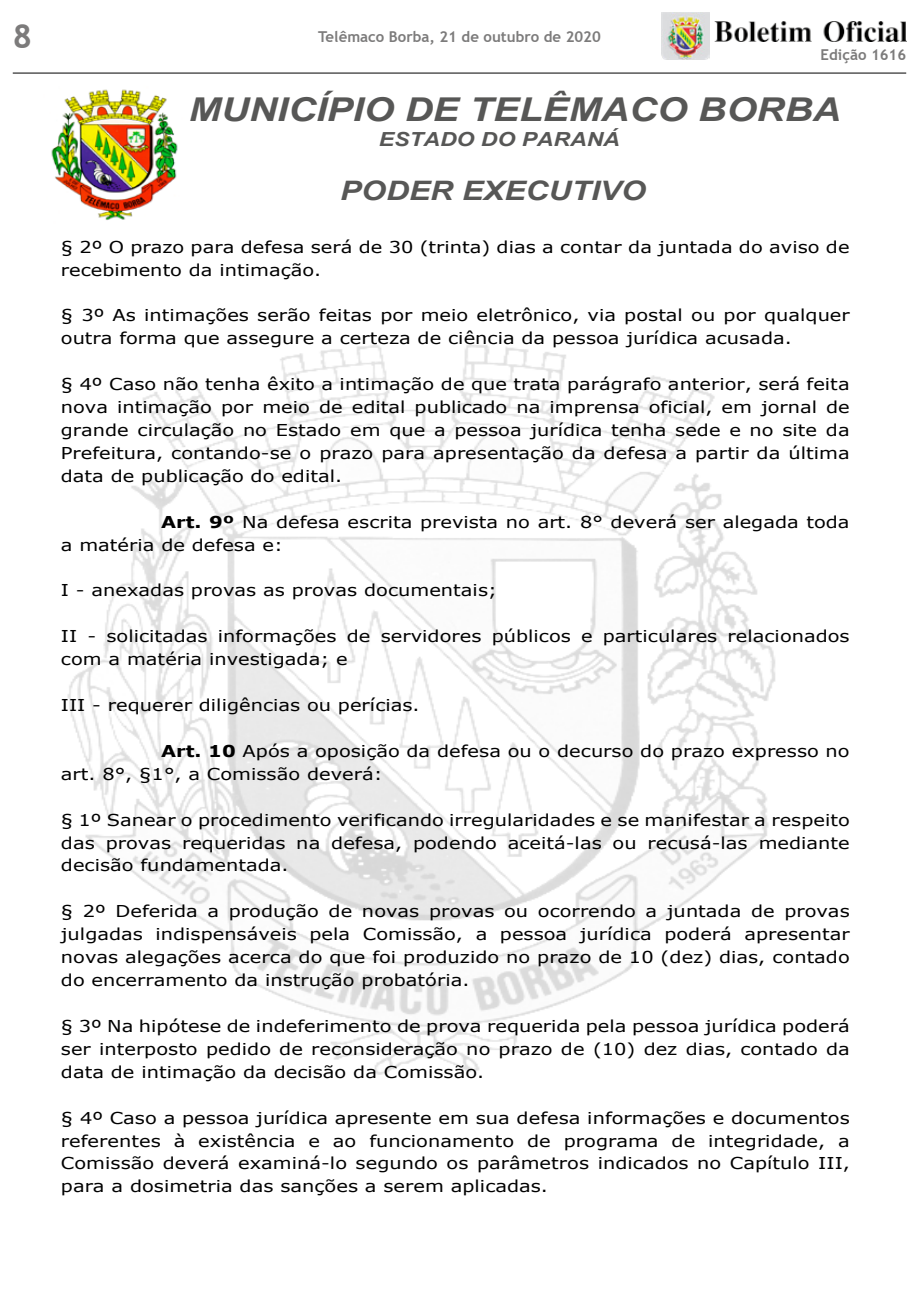
<style>
.page{position:relative;width:919px;height:1289px;background:#fff}
.page>*{position:absolute;margin:0;border:0;box-sizing:border-box;transform-origin:0 0}
.t1{font:700 33px "Trebuchet MS";color:#7c7b7b}
.t2{font:italic 700 32.85px "Arial";color:#575756;scale:1.18 1}
.t3{font:italic 700 26.85px "Arial";color:#575756;scale:1.18 1}
.t4{font:italic 700 19.35px "Arial";color:#575756;scale:1.18 1}
.t5{font:16.35px/23px "Verdana";color:#000;scale:1.18 1}
.t6{font:700 15px "Trebuchet MS";color:#7c7b7b}
.s1{font-weight:700}
</style>
<div class="page">
<img style="left:662px;top:13px;width:47px;height:47px">
<img style="left:714px;top:21px;width:192px;height:21px">
<hr style="left:13px;top:73px;width:893px;height:1px;background:#000">
<img style="left:51px;top:89px;width:127px;height:132px">
<img style="left:67px;top:345px;width:708px;height:730px">
<h1 class="t1" style="left:13px;top:16px;width:21px">8</h1>
<p class="t6" style="left:318px;top:27px;width:284px">Telêmaco Borba, 21 de outubro de 2020</p>
<p class="t6" style="left:820px;top:45px;width:87px">Edição 1616</p>
<h2 class="t2" style="left:189px;top:88px;width:554px">MUNICÍPIO DE TELÊMACO BORBA</h2>
<p class="t4" style="left:378px;top:126px;width:206px">ESTADO DO PARANÁ</p>
<h3 class="t3" style="left:340px;top:172px;width:260px">PODER EXECUTIVO</h3>
<p class="t5" style="left:61px;top:235px;width:669px">§ 2º O prazo para defesa será de 30 (trinta) dias a contar da juntada do aviso de recebimento da intimação.</p>
<p class="t5" style="left:61px;top:304px;width:670px">§ 3º As intimações serão feitas por meio eletrônico, via postal ou por qualquer outra forma que assegure a certeza de ciência da pessoa jurídica acusada.</p>
<p class="t5" style="left:61px;top:372px;width:670px;text-align:justify">§ 4º Caso não tenha êxito a intimação de que trata parágrafo anterior, será feita nova intimação por meio de edital publicado na imprensa oficial, em jornal de grande circulação no Estado em que a pessoa jurídica tenha sede e no site da Prefeitura, contando-se o prazo para apresentação da defesa a partir da última data de publicação do edital.</p>
<p class="t5" style="left:61px;top:510px;width:669px;text-indent:100px"><span class="s1">Art. 9º</span> Na defesa escrita prevista no art. 8° deverá ser alegada toda a matéria de defesa e:</p>
<p class="t5" style="left:61px;top:579px;width:371px">I - anexadas provas as provas documentais;</p>
<p class="t5" style="left:61px;top:624px;width:670px">II - solicitadas informações de servidores públicos e particulares relacionados com a matéria investigada; e</p>
<p class="t5" style="left:61px;top:693px;width:305px">III - requerer diligências ou perícias.</p>
<p class="t5" style="left:61px;top:739px;width:670px;text-indent:100px"><span class="s1">Art. 10</span> Após a oposição da defesa ou o decurso do prazo expresso no art. 8°, §1°, a Comissão deverá:</p>
<p class="t5" style="left:61px;top:808px;width:670px;text-align:justify">§ 1º Sanear o procedimento verificando irregularidades e se manifestar a respeito das provas requeridas na defesa, podendo aceitá-las ou recusá-las mediante decisão fundamentada.</p>
<p class="t5" style="left:61px;top:899px;width:670px;text-align:justify">§ 2º Deferida a produção de novas provas ou ocorrendo a juntada de provas julgadas indispensáveis pela Comissão, a pessoa jurídica poderá apresentar novas alegações acerca do que foi produzido no prazo de 10 (dez) dias, contado do encerramento da instrução probatória.</p>
<p class="t5" style="left:61px;top:1014px;width:670px;text-align:justify">§ 3º Na hipótese de indeferimento de prova requerida pela pessoa jurídica poderá ser interposto pedido de reconsideração no prazo de (10) dez dias, contado da data de intimação da decisão da Comissão.</p>
<p class="t5" style="left:61px;top:1105px;width:670px;text-align:justify">§ 4º Caso a pessoa jurídica apresente em sua defesa informações e documentos referentes à existência e ao funcionamento de programa de integridade, a Comissão deverá examiná-lo segundo os parâmetros indicados no Capítulo III, para a dosimetria das sanções a serem aplicadas.</p>
</div>
